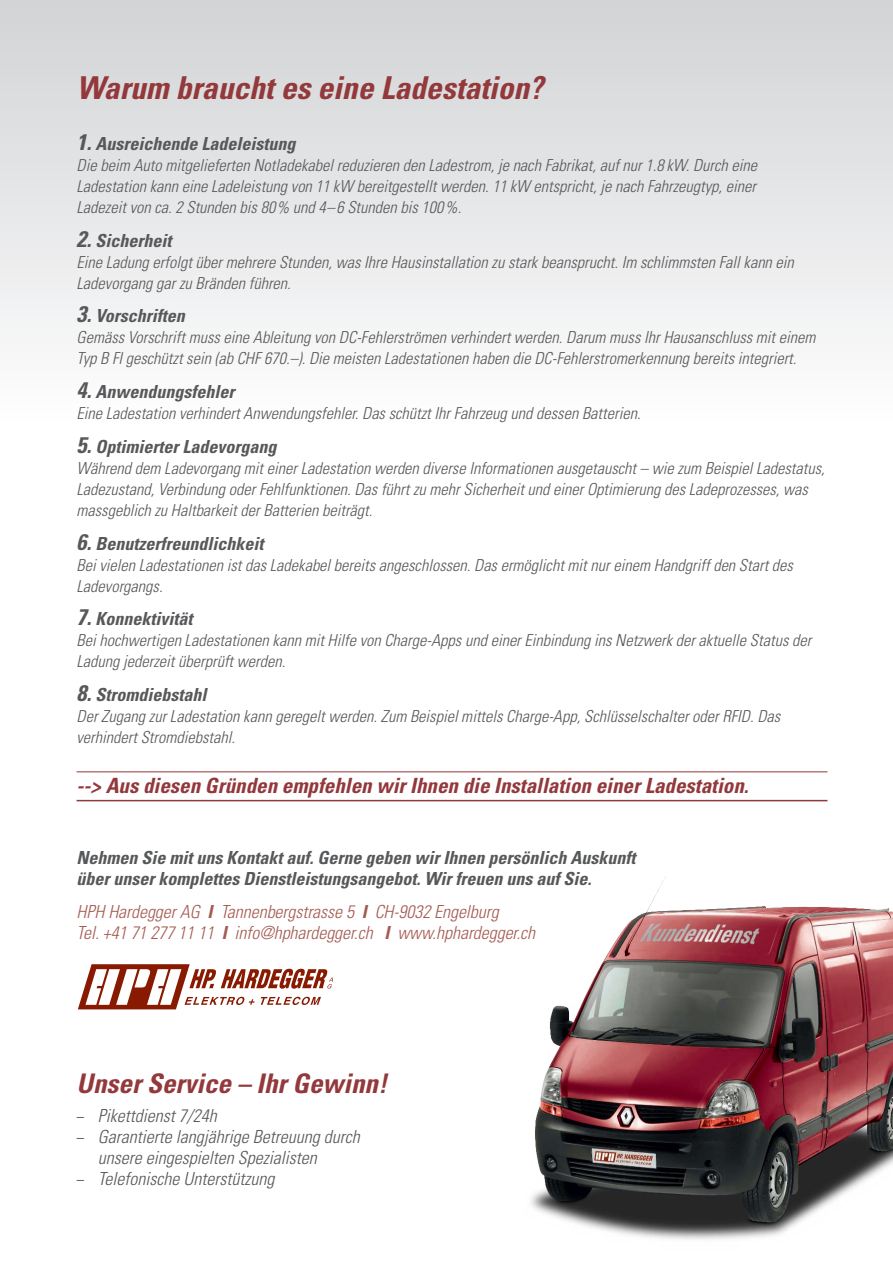
<style>
.page{position:relative;width:893px;height:1263px;background:#fff}
.page>*{position:absolute;margin:0;border:0;box-sizing:border-box;transform-origin:0 0}
.t1{font:italic 700 condensed 31.5px "Univers LT Std";color:#93383b}
.t2{font:italic 700 condensed 27px "Univers LT Std";color:#93383b}
.Titel{font:italic 700 condensed 21px "Univers LT Std";color:#93383b}
.Titel-2{font:italic 700 condensed 18px "Univers LT Std";color:#57585a}
.Aufzählung{font:italic 700 condensed 18px/21px "Univers LT Std";color:#57585a}
.t3{font:italic 300 condensed 18px/21px "Univers LT Std";color:#57585a}
.t4{font:italic 300 condensed 18px "Univers LT Std";letter-spacing:-.005em;color:#a55b53}
.Grundschrift{font:italic 300 condensed 16.5px/21px "Univers LT Std";color:#57585a}
.s1{font-size:22.5px}
.s2{font-weight:700}
.s3{font-style:normal}
</style>
<div class="page">
<div style="left:0;top:0;width:893px;height:426px;background:linear-gradient(to bottom,#d2d3d5,#fefefe)"></div>
<hr style="left:77px;top:771px;width:750px;height:1px;background:#93383b">
<hr style="left:77px;top:800px;width:750px;height:1px;background:#93383b">
<img style="left:531px;top:876px;width:362px;height:364px">
<svg style="left:78px;top:964px;width:255px;height:45px"></svg>
<p class="t1" style="left:77px;top:69px;width:468px">Warum braucht es eine Ladestation?</p>
<p class="Titel-2" style="left:77px;top:132px;width:220px"><span class="s1">1.</span> Ausreichende Ladeleistung</p>
<p class="Grundschrift" style="left:77px;top:155px;width:682px;text-align:justify">Die beim Auto mitgelieferten Notladekabel reduzieren den Ladestrom, je nach Fabrikat, auf nur 1.8 kW. Durch eine Ladestation kann eine Ladeleistung von 11 kW bereitgestellt werden. 11 kW entspricht, je nach Fahrzeugtyp, einer Ladezeit von ca. 2 Stunden bis 80 % und 4–6 Stunden bis 100 %.</p>
<p class="Titel-2" style="left:77px;top:229px;width:96px"><span class="s1">2.</span> Sicherheit</p>
<p class="Grundschrift" style="left:77px;top:251px;width:719px">Eine Ladung erfolgt über mehrere Stunden, was Ihre Hausinstallation zu stark beansprucht. Im schlimmsten Fall kann ein<br>Ladevorgang gar zu Bränden führen.</p>
<p class="Titel-2" style="left:77px;top:305px;width:110px"><span class="s1">3.</span> Vorschriften</p>
<p class="Grundschrift" style="left:77px;top:327px;width:740px">Gemäss Vorschrift muss eine Ableitung von DC-Fehlerströmen verhindert werden. Darum muss Ihr Hausanschluss mit einem<br>Typ B FI geschützt sein (ab CHF 670.–). Die meisten Ladestationen haben die DC-Fehlerstromerkennung bereits integriert.</p>
<p class="Titel-2" style="left:77px;top:381px;width:159px"><span class="s1">4.</span> Anwendungsfehler</p>
<p class="Grundschrift" style="left:77px;top:403px;width:566px">Eine Ladestation verhindert Anwendungsfehler. Das schützt Ihr Fahrzeug und dessen Batterien.</p>
<p class="Titel-2" style="left:77px;top:435px;width:201px"><span class="s1">5.</span> Optimierter Ladevorgang</p>
<p class="Grundschrift" style="left:77px;top:458px;width:750px">Während dem Ladevorgang mit einer Ladestation werden diverse Informationen ausgetauscht – wie zum Beispiel Ladestatus,<br>Ladezustand, Verbindung oder Fehlfunktionen. Das führt zu mehr Sicherheit und einer Optimierung des Ladeprozesses, was massgeblich zu Haltbarkeit der Batterien beiträgt.</p>
<p class="Titel-2" style="left:77px;top:532px;width:188px"><span class="s1">6.</span> Benutzerfreundlichkeit</p>
<p class="Grundschrift" style="left:77px;top:554px;width:718px">Bei vielen Ladestationen ist das Ladekabel bereits angeschlossen. Das ermöglicht mit nur einem Handgriff den Start des<br>Ladevorgangs.</p>
<p class="Titel-2" style="left:77px;top:608px;width:118px"><span class="s1">7.</span> Konnektivität</p>
<p class="Grundschrift" style="left:77px;top:630px;width:736px">Bei hochwertigen Ladestationen kann mit Hilfe von Charge-Apps und einer Einbindung ins Netzwerk der aktuelle Status der<br>Ladung jederzeit überprüft werden.</p>
<p class="Titel-2" style="left:77px;top:684px;width:131px"><span class="s1">8.</span> Stromdiebstahl</p>
<p class="Grundschrift" style="left:77px;top:706px;width:705px">Der Zugang zur Ladestation kann geregelt werden. Zum Beispiel mittels Charge-App, Schlüsselschalter oder RFID. Das verhindert Stromdiebstahl.</p>
<p class="Titel" style="left:77px;top:773px;width:673px">--&gt; Aus diesen Gründen empfehlen wir Ihnen die Installation einer Ladestation.</p>
<p class="Aufzählung" style="left:77px;top:847px;width:560px">Nehmen Sie mit uns Kontakt auf. Gerne geben wir Ihnen persönlich Auskunft über unser komplettes Dienstleistungsangebot. Wir freuen uns auf Sie.</p>
<p class="t4" style="left:77px;top:901px;width:424px">HPH Hardegger AG <span class="s2">I</span> Tannenbergstrasse 5 <span class="s2">I</span> CH-9032 Engelburg</p>
<p class="t4" style="left:77px;top:922px;width:460px">Tel. +41 71 277 11 11 <span class="s2">I</span> info@hphardegger.ch <span class="s2">I</span> www.hphardegger.ch</p>
<p class="t2" style="left:77px;top:1066px;width:312px">Unser Service – Ihr Gewinn!</p>
<p class="t3" style="left:77px;top:1105px;width:142px"><span class="s3">−</span> Pikettdienst 7/24h</p>
<p class="t3" style="left:98px;top:1126px;width:263px;text-indent:-21px"><span class="s3">−</span> Garantierte langjährige Betreuung durch unsere eingespielten Spezialisten</p>
<p class="t3" style="left:77px;top:1168px;width:199px"><span class="s3">−</span> Telefonische Unterstützung</p>
</div>
